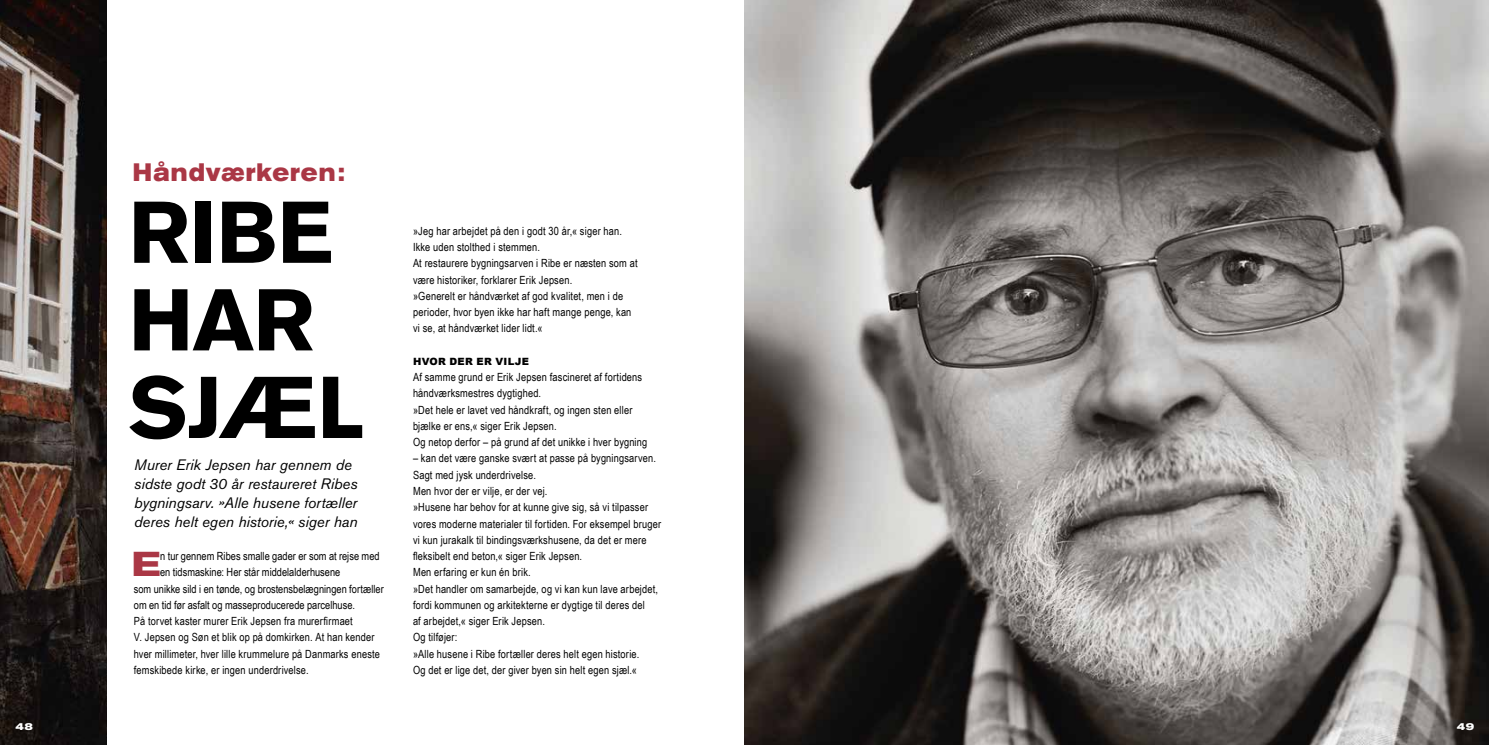
<style>
.page{position:relative;width:1489px;height:745px;background:#fff}
.page>*{position:absolute;margin:0;border:0;box-sizing:border-box;transform-origin:0 0}
.t1{font:700 86.5px/87.5px "Akzidenz Grotesk BE";letter-spacing:-.005em;color:#000}
.t2{font:700 expanded 34.25px "Akzidenz Grotesk BE";color:#aa3745}
.t3{font:700 expanded 25px "Akzidenz Grotesk BE";letter-spacing:.045em;color:#aa3745;scale:.82 1}
.t4{font:italic 15px/18.8px "Akzidenz Grotesk BE";letter-spacing:-.005em;color:#000}
.t5{font:11.25px/16.2px "Arial Narrow";letter-spacing:.015em;color:#000}
.t6{font:900 10px "Arial";color:#000}
.t7{font:700 expanded 10px "Akzidenz Grotesk BE";color:#fff}
</style>
<div class="page">
<img style="left:0;top:0;width:106px;height:744px">
<img style="left:744px;top:0;width:744px;height:744px">
<h3 class="t3" style="left:133px;top:158px;width:260px">Håndværkeren:</h3>
<h1 class="t1" style="left:128px;top:189px;width:237px">RIBE<br>HAR<br>SJÆL</h1>
<h3 class="t4" style="left:134px;top:455px;width:225px">Murer Erik Jepsen har gennem de sidste godt 30 år restaureret Ribes bygningsarv. »Alle husene fortæller deres helt egen historie,« siger han</h3>
<h2 class="t2" style="left:132px;top:544px;width:27px">E</h2>
<p class="t5" style="left:160px;top:547px;width:221px">n tur gennem Ribes smalle gader er som at rejse med</p>
<p class="t5" style="left:160px;top:563px;width:182px">en tidsmaskine: Her står middelalderhusene</p>
<p class="t5" style="left:134px;top:579px;width:251px">som unikke sild i en tønde, og brostensbelægningen fortæller</p>
<p class="t5" style="left:134px;top:596px;width:222px">om en tid før asfalt og masseproducerede parcelhuse.</p>
<p class="t5" style="left:134px;top:612px;width:220px">På torvet kaster murer Erik Jepsen fra murerfirmaet</p>
<p class="t5" style="left:134px;top:628px;width:242px">V. Jepsen og Søn et blik op på domkirken. At han kender</p>
<p class="t5" style="left:134px;top:644px;width:248px">hver millimeter, hver lille krummelure på Danmarks eneste</p>
<p class="t5" style="left:134px;top:661px;width:176px">femskibede kirke, er ingen underdrivelse.</p>
<p class="t5" style="left:413px;top:222px;width:226px">»Jeg har arbejdet på den i godt 30 år,« siger han.<br>Ikke uden stolthed i stemmen.<br>At restaurere bygningsarven i Ribe er næsten som at være historiker, forklarer Erik Jepsen.<br>»Generelt er håndværket af god kvalitet, men i de perioder, hvor byen ikke har haft mange penge, kan vi se, at håndværket lider lidt.«</p>
<p class="t6" style="left:413px;top:354px;width:10px">HVOR</p>
<p class="t6" style="left:449px;top:354px;width:9px">DER</p>
<p class="t6" style="left:476px;top:354px;width:27px">ER VILJE</p>
<p class="t5" style="left:413px;top:368px;width:236px">Af samme grund er Erik Jepsen fascineret af fortidens håndværksmestres dygtighed.<br>»Det hele er lavet ved håndkraft, og ingen sten eller bjælke er ens,« siger Erik Jepsen.<br>Og netop derfor – på grund af det unikke i hver bygning</p>
<p class="t5" style="left:413px;top:449px;width:250px">– kan det være ganske svært at passe på bygningsarven.<br>Sagt med jysk underdrivelse.<br>Men hvor der er vilje, er der vej.<br>»Husene har behov for at kunne give sig, så vi tilpasser vores moderne materialer til fortiden. For eksempel bruger vi kun jurakalk til bindingsværkshusene, da det er mere fleksibelt end beton,« siger Erik Jepsen.<br>Men erfaring er kun én brik.<br>»Det handler om samarbejde, og vi kan kun lave arbejdet, fordi kommunen og arkitekterne er dygtige til deres del<br>af arbejdet,« siger Erik Jepsen.<br>Og tilføjer:<br>»Alle husene i Ribe fortæller deres helt egen historie.<br>Og det er lige det, der giver byen sin helt egen sjæl.«</p>
<p class="t7" style="left:16px;top:720px;width:19px">48</p>
<p class="t7" style="left:1456px;top:720px;width:19px">49</p>
</div>
